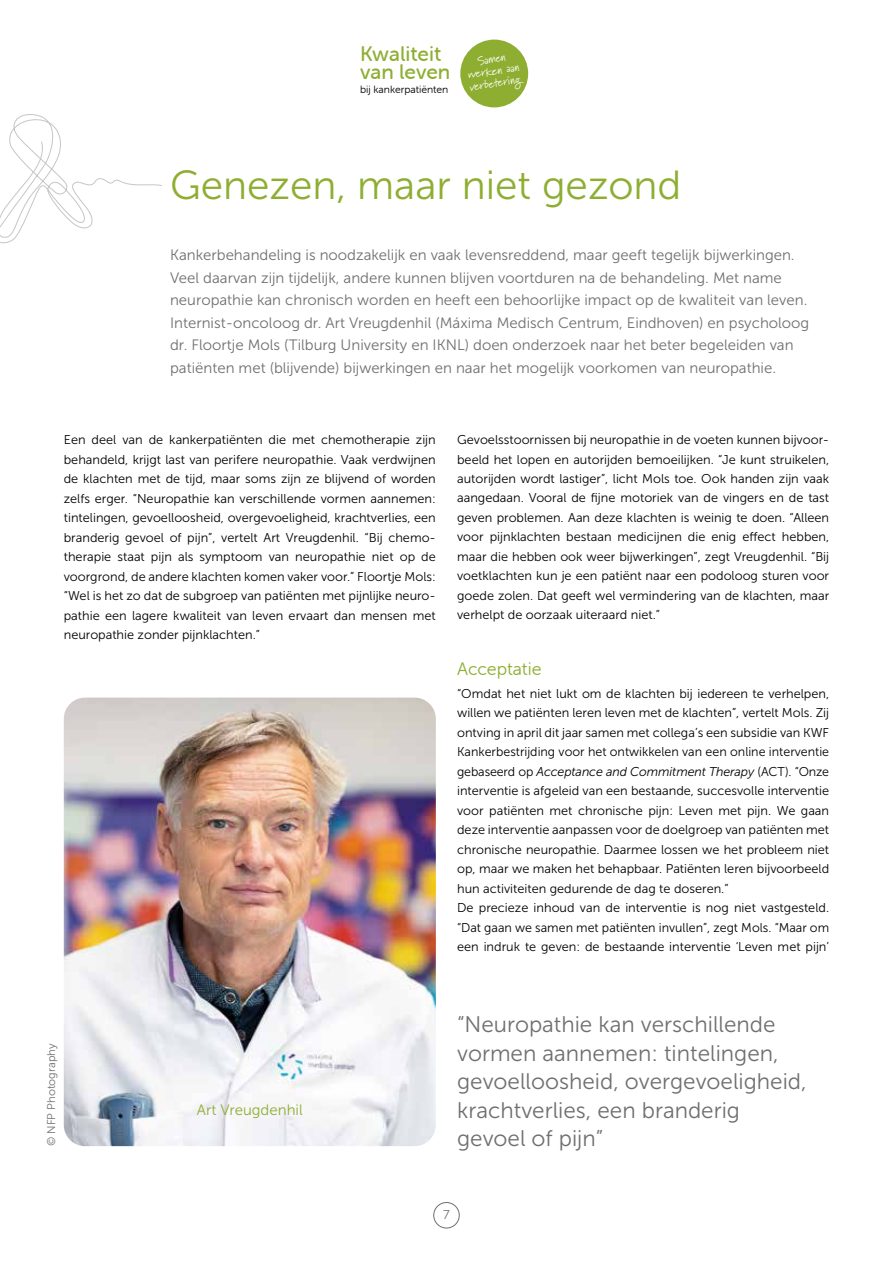
<style>
.page{position:relative;width:893px;height:1263px;background:#fff}
.page>*{position:absolute;margin:0;border:0;box-sizing:border-box;transform-origin:0 0}
.t1{font:40.5px "Museo Sans 300";color:#8eae32}
.t2{font:22.5px/28.5px "Museo Sans 300";color:#706f6f}
.t3{font:21px/18.5px "Museo Sans Rounded 500";color:#8eae32}
.t4{font:18px "Museo Sans Rounded 300";letter-spacing:-.005em;color:#8eae32}
.t5{font:15px/22.5px "Museo Sans 300";color:#706f6f}
.t6{font:15px "Museo Sans 300";color:#8eae32}
.t7{font:12.75px/19.5px "Museo Sans 300";color:#000;text-align:justify}
.t8{font:12.75px "Museo Sans 300";color:#706f6f}
.t9{font:11.7px/12.1px "Marydale";color:#fff;text-align:center}
.t10{font:11.25px "Museo Sans 300";color:#706f6f}
.t11{font:10.5px "Museo Sans Rounded 300";color:#000}
.s1{font-style:italic}
</style>
<div class="page">
<div style="left:434px;top:1202px;width:25px;height:26px;border:1px solid #706f6f;border-radius:50%"></div>
<img style="left:64px;top:698px;width:372px;height:448px">
<svg style="left:0;top:114px;width:162px;height:130px"></svg>
<div style="left:460px;top:40px;width:68px;height:67px;background:#8eae32;border-radius:50%"></div>
<h3 class="t3" style="left:360px;top:44px;width:92px">Kwaliteit van leven</h3>
<p class="t11" style="left:360px;top:84px;width:90px">bij kankerpatiënten</p>
<p class="t9" style="left:465px;top:56px;width:54px;rotate:-9deg">Samen werken aan verbetering</p>
<h1 class="t1" style="left:170px;top:163px;width:513px">Genezen, maar niet gezond</h1>
<p class="t5" style="left:170px;top:244px;width:641px">Kankerbehandeling is noodzakelijk en vaak levensreddend, maar geeft tegelijk bijwerkingen.<br>Veel daarvan zijn tijdelijk, andere kunnen blijven voortduren na de behandeling. Met name neuropathie kan chronisch worden en heeft een behoorlijke impact op de kwaliteit van leven.<br>Internist-oncoloog dr. Art Vreugdenhil (Máxima Medisch Centrum, Eindhoven) en psycholoog dr. Floortje Mols (Tilburg University en IKNL) doen onderzoek naar het beter begeleiden van patiënten met (blijvende) bijwerkingen en naar het mogelijk voorkomen van neuropathie.</p>
<p class="t7" style="left:64px;top:430px;width:374px">Een deel van de kankerpatiënten die met chemotherapie zijn behandeld, krijgt last van perifere neuropathie. Vaak verdwijnen de klachten met de tijd, maar soms zijn ze blijvend of worden zelfs erger. “Neuropathie kan verschillende vormen aannemen: tintelingen, gevoelloosheid, overgevoeligheid, krachtverlies, een branderig gevoel of pijn”, vertelt Art Vreugdenhil. “Bij chemo&shy;therapie staat pijn als symptoom van neuropathie niet op de voorgrond, de andere klachten komen vaker voor.” Floortje Mols: “Wel is het zo dat de subgroep van patiënten met pijnlijke neuro&shy;pathie een lagere kwaliteit van leven ervaart dan mensen met neuropathie zonder pijnklachten.”</p>
<p class="t7" style="left:457px;top:430px;width:374px">Gevoelsstoornissen bij neuropathie in de voeten kunnen bijvoor&shy;beeld het lopen en autorijden bemoeilijken. “Je kunt struikelen, autorijden wordt lastiger”, licht Mols toe. Ook handen zijn vaak aangedaan. Vooral de fijne motoriek van de vingers en de tast geven problemen. Aan deze klachten is weinig te doen. “Alleen voor pijnklachten bestaan medicijnen die enig effect hebben, maar die hebben ook weer bijwerkingen”, zegt Vreugdenhil. “Bij voetklachten kun je een patiënt naar een podoloog sturen voor goede zolen. Dat geeft wel vermindering van de klachten, maar verhelpt de oorzaak uiteraard niet.”</p>
<h3 class="t4" style="left:457px;top:659px;width:86px">Acceptatie</h3>
<p class="t7" style="left:457px;top:683px;width:374px;text-align:left">“Omdat het niet lukt om de klachten bij iedereen te verhelpen, willen we patiënten leren leven met de klachten”, vertelt Mols. Zij ontving in april dit jaar samen met collega’s een subsidie van KWF Kankerbestrijding voor het ontwikkelen van een online interventie gebaseerd op <span class="s1">Acceptance and Commitment Therapy</span> (ACT). “Onze interventie is afgeleid van een bestaande, succesvolle interventie voor patiënten met chronische pijn: Leven met pijn. We gaan deze interventie aanpassen voor de doelgroep van patiënten met chronische neuropathie. Daarmee lossen we het probleem niet op, maar we maken het behapbaar. Patiënten leren bijvoorbeeld hun activiteiten gedurende de dag te doseren.”<br>De precieze inhoud van de interventie is nog niet vastgesteld. “Dat gaan we samen met patiënten invullen”, zegt Mols. “Maar om een indruk te geven: de bestaande interventie ‘Leven met pijn’</p>
<p class="t10" style="left:45px;top:1146px;width:104px;rotate:-90deg">© NFP Photography</p>
<p class="t6" style="left:197px;top:1101px;width:107px">Art Vreugdenhil</p>
<h2 class="t2" style="left:457px;top:1010px;width:351px">“Neuropathie kan verschillende vormen aannemen: tintelingen, gevoelloosheid, overgevoeligheid, krachtverlies, een branderig gevoel of pijn”</h2>
<p class="t8" style="left:443px;top:1207px;width:8px">7</p>
</div>
